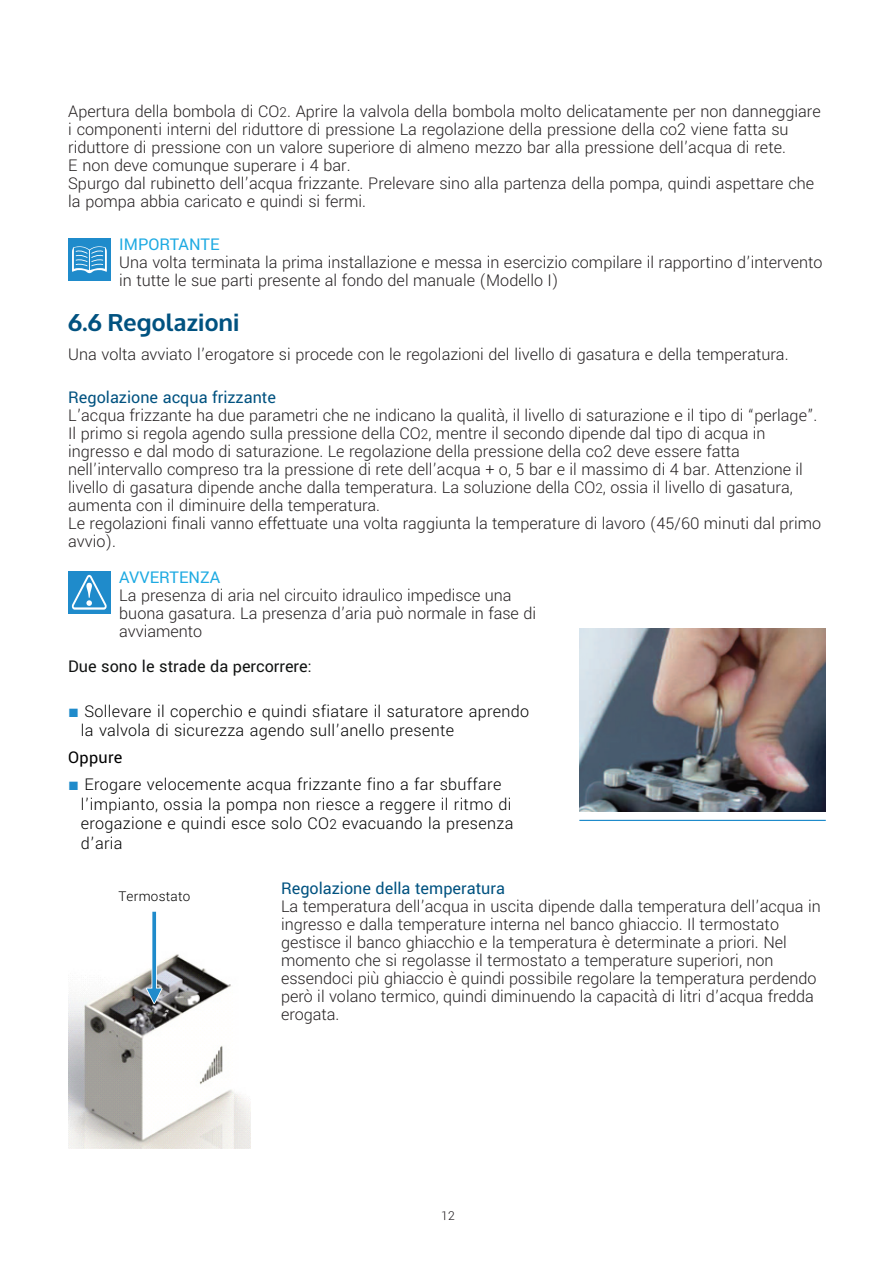
<style>
.page{position:relative;width:894px;height:1263px;background:#fff}
.page>*{position:absolute;margin:0;border:0;box-sizing:border-box;transform-origin:0 0}
.t1{font:700 24px "Oxygen";letter-spacing:.01em;color:#015280}
.t2{font:300 18px/18px "Yantramanav";color:#231f20}
.t3{font:300 18px/19.5px "Yantramanav";letter-spacing:.015em;color:#000001}
.t4{font:18px "Yantramanav";color:#015280}
.t5{font:18px "Yantramanav";color:#111312}
.t6{font:18px "Yantramanav";color:#1eaae2}
.t7{font:18px "Yantramanav";letter-spacing:.015em;color:#000001}
.t8{font:300 15px "Yantramanav";letter-spacing:.015em;color:#000001}
.t9{font:300 13.5px "Yantramanav";color:#181317}
.s1{font-size:15px}
.s2{font-family:"Arial";font-weight:400;color:#1f8bcb}
</style>
<div class="page">
<img style="left:68px;top:954px;width:182px;height:194px">
<img style="left:579px;top:628px;width:246px;height:184px">
<hr style="left:579px;top:820px;width:246px;height:1px;background:#1f8bcb">
<div style="left:68px;top:571px;width:42px;height:42px;background:#1f8bcb"></div>
<svg style="left:72px;top:575px;width:35px;height:35px"></svg>
<div style="left:68px;top:238px;width:43px;height:43px;background:#1f8bcb"></div>
<svg style="left:72px;top:246px;width:35px;height:27px"></svg>
<svg style="left:144px;top:911px;width:20px;height:96px"></svg>
<p class="t2" style="left:68px;top:103px;width:753px">Apertura della bombola di CO<span class="s1">2</span>. Aprire la valvola della bombola molto delicatamente per non danneggiare i componenti interni del riduttore di pressione La regolazione della pressione della co2 viene fatta su riduttore di pressione con un valore superiore di almeno mezzo bar alla pressione dell’acqua di rete.<br>E non deve comunque superare i 4 bar.<br>Spurgo dal rubinetto dell’acqua frizzante. Prelevare sino alla partenza della pompa, quindi aspettare che la pompa abbia caricato e quindi si fermi.</p>
<p class="t6" style="left:119px;top:233px;width:102px">IMPORTANTE</p>
<p class="t2" style="left:119px;top:254px;width:704px">Una volta terminata la prima installazione e messa in esercizio compilare il rapportino d’intervento in tutte le sue parti presente al fondo del manuale (Modello I)</p>
<h1 class="t1" style="left:68px;top:302px;width:173px">6.6 Regolazioni</h1>
<p class="t2" style="left:68px;top:346px;width:721px">Una volta avviato l’erogatore si procede con le regolazioni del livello di gasatura e della temperatura.</p>
<p class="t4" style="left:68px;top:386px;width:209px">Regolazione acqua frizzante</p>
<p class="t2" style="left:68px;top:407px;width:754px">L’acqua frizzante ha due parametri che ne indicano la qualità, il livello di saturazione e il tipo di “perlage”.<br>Il primo si regola agendo sulla pressione della CO<span class="s1">2</span>, mentre il secondo dipende dal tipo di acqua in ingresso e dal modo di saturazione. Le regolazione della pressione della co2 deve essere fatta nell’intervallo compreso tra la pressione di rete dell’acqua + o, 5 bar e il massimo di 4 bar. Attenzione il livello di gasatura dipende anche dalla temperatura. La soluzione della CO<span class="s1">2</span>, ossia il livello di gasatura, aumenta con il diminuire della temperatura.<br>Le regolazioni finali vanno effettuate una volta raggiunta la temperature di lavoro (45/60 minuti dal primo avvio).</p>
<p class="t6" style="left:119px;top:566px;width:102px">AVVERTENZA</p>
<p class="t2" style="left:119px;top:587px;width:418px">La presenza di aria nel circuito idraulico impedisce una buona gasatura. La presenza d’aria può normale in fase di avviamento</p>
<p class="t5" style="left:68px;top:655px;width:245px">Due sono le strade da percorrere:</p>
<p class="t3" style="left:81px;top:702px;width:449px;text-indent:-13px"><span class="s2">■</span> Sollevare il coperchio e quindi sfiatare il saturatore aprendo la valvola di sicurezza agendo sull’anello presente</p>
<p class="t7" style="left:68px;top:746px;width:56px">Oppure</p>
<p class="t3" style="left:81px;top:775px;width:434px;text-indent:-13px"><span class="s2">■</span> Erogare velocemente acqua frizzante fino a far sbuffare l’impianto, ossia la pompa non riesce a reggere il ritmo di erogazione e quindi esce solo CO<span class="s1">2</span> evacuando la presenza d’aria</p>
<p class="t4" style="left:281px;top:877px;width:225px">Regolazione della temperatura</p>
<p class="t2" style="left:281px;top:898px;width:541px">La temperatura dell’acqua in uscita dipende dalla temperatura dell’acqua in ingresso e dalla temperature interna nel banco ghiaccio. Il termostato gestisce il banco ghiacchio e la temperatura è determinate a priori. Nel momento che si regolasse il termostato a temperature superiori, non essendoci più ghiaccio è quindi possibile regolare la temperatura perdendo però il volano termico, quindi diminuendo la capacità di litri d’acqua fredda erogata.</p>
<p class="t8" style="left:118px;top:887px;width:73px">Termostato</p>
<p class="t9" style="left:441px;top:1207px;width:15px">12</p>
</div>
